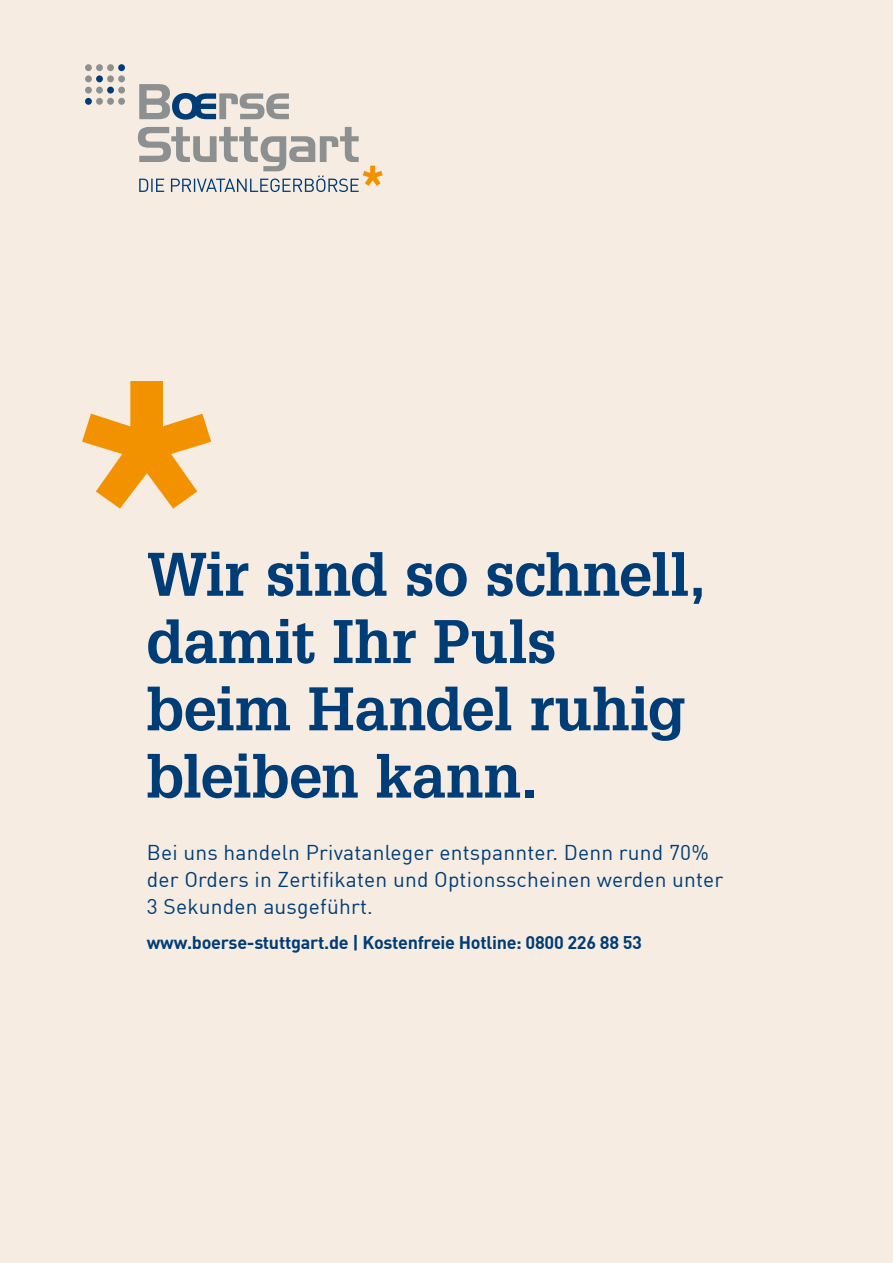
<style>
.page{position:relative;width:893px;height:1263px;background:#f6ece1}
.page>*{position:absolute;margin:0;border:0;box-sizing:border-box;transform-origin:0 0}
.t1{font:700 60px/67.2px "Glypha LT Std";letter-spacing:-.01em;color:#003d77}
.t2{font:21px/27px "DIN";letter-spacing:.01em;color:#003d77}
.t3{font:700 18px "DIN";letter-spacing:-.015em;color:#003d77}
</style>
<div class="page">
<div style="left:107px;top:64px;width:7px;height:7px;background:#8d9091;border-radius:50%"></div>
<div style="left:96px;top:64px;width:7px;height:7px;background:#8d9091;border-radius:50%"></div>
<div style="left:118px;top:64px;width:7px;height:7px;background:#003d77;border-radius:50%"></div>
<div style="left:85px;top:64px;width:7px;height:7px;background:#8d9091;border-radius:50%"></div>
<div style="left:107px;top:75px;width:7px;height:7px;background:#8d9091;border-radius:50%"></div>
<div style="left:96px;top:75px;width:7px;height:7px;background:#003d77;border-radius:50%"></div>
<div style="left:118px;top:75px;width:7px;height:7px;background:#8d9091;border-radius:50%"></div>
<div style="left:85px;top:75px;width:7px;height:7px;background:#8d9091;border-radius:50%"></div>
<div style="left:107px;top:87px;width:7px;height:7px;background:#003d77;border-radius:50%"></div>
<div style="left:96px;top:87px;width:7px;height:7px;background:#8d9091;border-radius:50%"></div>
<div style="left:118px;top:87px;width:7px;height:7px;background:#8d9091;border-radius:50%"></div>
<div style="left:85px;top:87px;width:7px;height:7px;background:#8d9091;border-radius:50%"></div>
<div style="left:107px;top:98px;width:7px;height:7px;background:#8d9091;border-radius:50%"></div>
<div style="left:96px;top:98px;width:7px;height:7px;background:#8d9091;border-radius:50%"></div>
<div style="left:118px;top:98px;width:7px;height:7px;background:#8d9091;border-radius:50%"></div>
<div style="left:85px;top:98px;width:7px;height:7px;background:#003d77;border-radius:50%"></div>
<svg style="left:139px;top:84px;width:150px;height:36px"></svg>
<svg style="left:138px;top:127px;width:245px;height:65px"></svg>
<svg style="left:82px;top:381px;width:129px;height:128px"></svg>
<h1 class="t1" style="left:146px;top:539px;width:561px">Wir sind so schnell, damit Ihr Puls beim Handel ruhig bleiben kann.</h1>
<p class="t2" style="left:147px;top:839px;width:578px">Bei uns handeln Privatanleger entspannter. Denn rund 70% der Orders in Zertifikaten und Optionsscheinen werden unter<br>3 Sekunden ausgeführt.</p>
<p class="t3" style="left:147px;top:930px;width:497px">www.boerse-stuttgart.de | Kostenfreie Hotline: 0800 226 88 53</p>
</div>
